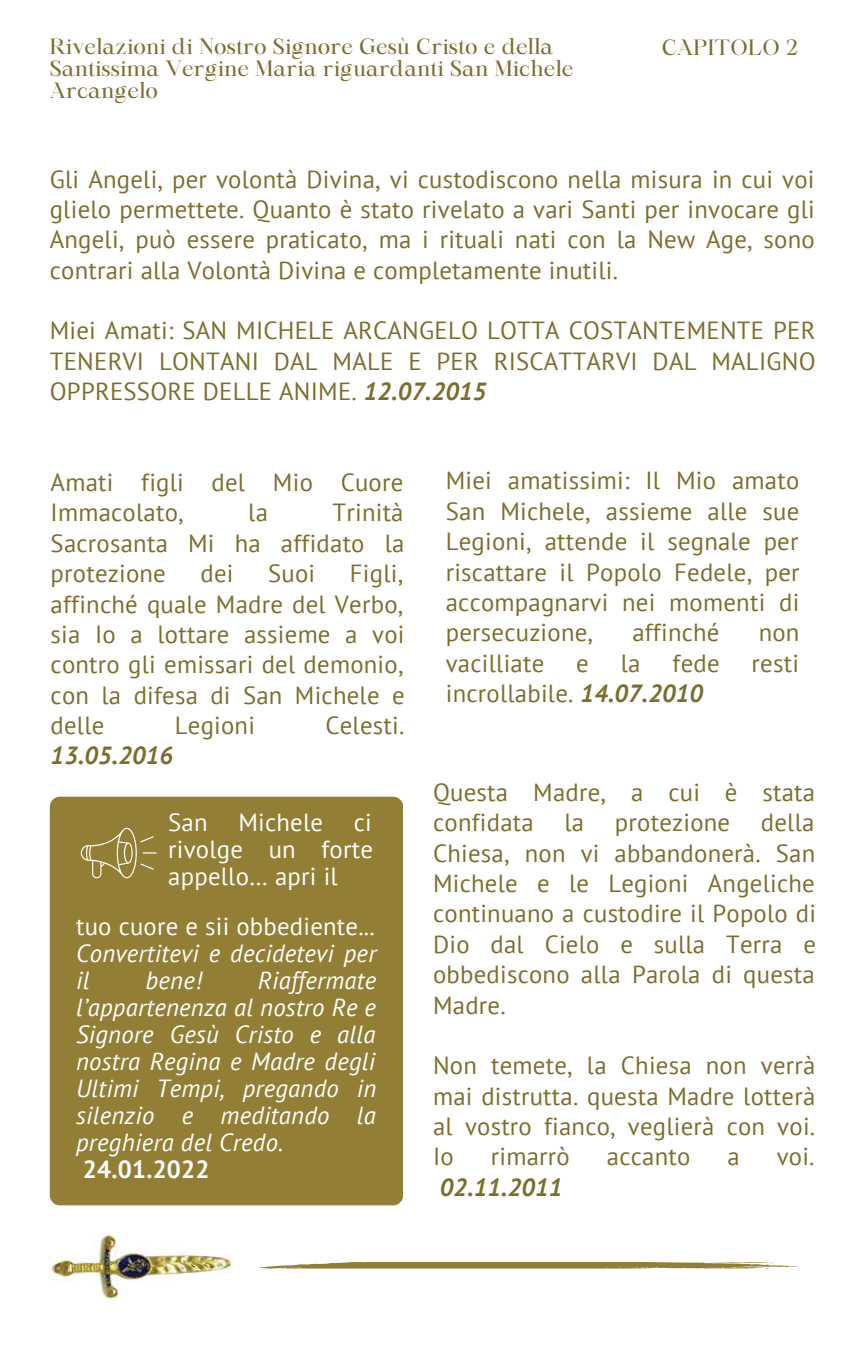
<style>
.page{position:relative;width:864px;height:1350px;background:#fff}
.page>*{position:absolute;margin:0;border:0;box-sizing:border-box;transform-origin:0 0}
.t1{font:24.75px/30.4px "PT Sans";letter-spacing:.01em;color:#7d6d2d;text-align:justify}
.t2{font:italic 24.75px/27px "PT Sans";letter-spacing:.01em;color:#fff}
.t3{font:24.75px/27px "PT Sans";letter-spacing:.01em;color:#fff;text-align:justify}
.t4{font:italic 700 24.75px "PT Sans";letter-spacing:.01em;color:#7d6d2d}
.t5{font:700 24.75px "PT Sans";letter-spacing:.01em;color:#fff}
.t6{font:21.15px/22.1px "Maharlika";letter-spacing:.01em;color:#7d6d2d}
.s1{font-weight:700;font-style:italic}
</style>
<div class="page">
<img style="left:51px;top:1235px;width:180px;height:64px">
<svg style="left:259px;top:1262px;width:539px;height:7px;background:#aa9b62"></svg>
<div style="left:50px;top:797px;width:353px;height:408px;background:#927f35;border-radius:10px"></div>
<svg style="left:81px;top:828px;width:76px;height:50px"></svg>
<p class="t6" style="left:50px;top:37px;width:525px">Rivelazioni di Nostro Signore Gesù Cristo e della<br>Santissima Vergine Maria riguardanti San Michele<br>Arcangelo</p>
<p class="t6" style="left:662px;top:38px;width:138px">CAPITOLO 2</p>
<p class="t1" style="left:50px;top:163px;width:767px">Gli Angeli, per volontà Divina, vi custodiscono nella misura in cui voi glielo permettete. Quanto è stato rivelato a vari Santi per invocare gli Angeli, può essere praticato, ma i rituali nati con la New Age, sono contrari alla Volontà Divina e completamente inutili.</p>
<p class="t1" style="left:50px;top:315px;width:767px">Miei Amati: SAN MICHELE ARCANGELO LOTTA COSTANTEMENTE PER TENERVI LONTANI DAL MALE E PER RISCATTARVI DAL MALIGNO OPPRESSORE DELLE ANIME. <span class="s1">12.07.2015</span></p>
<p class="t1" style="left:51px;top:467px;width:354px">Amati figli del Mio Cuore<br>Immacolato,</p>
<p class="t1" style="left:51px;top:497px;width:355px;text-indent:282px">Trinità Sacrosanta Mi ha affidato la protezione</p>
<p class="t1" style="left:248px;top:497px;width:21px">la</p>
<p class="t1" style="left:201px;top:558px;width:34px">dei</p>
<p class="t1" style="left:268px;top:558px;width:49px">Suoi</p>
<p class="t1" style="left:51px;top:558px;width:356px;text-indent:299px">Figli, affinché quale Madre del Verbo, sia Io a lottare assieme a voi contro gli emissari del demonio, con la difesa di San Michele e delle</p>
<p class="t1" style="left:175px;top:710px;width:82px">Legioni</p>
<p class="t1" style="left:325px;top:710px;width:80px">Celesti.</p>
<p class="t4" style="left:51px;top:739px;width:124px">13.05.2016</p>
<p class="t3" style="left:168px;top:808px;width:206px">San Michele ci rivolge un forte appello… apri il</p>
<p class="t3" style="left:76px;top:913px;width:300px">tuo cuore e sii obbediente...</p>
<p class="t2" style="left:76px;top:940px;width:302px">Convertitevi e decidetevi per il</p>
<p class="t2" style="left:76px;top:967px;width:302px;text-align:justify;text-indent:182px">Riaffermate l’appartenenza al nostro Re e Signore Gesù Cristo e alla nostra Regina e Madre degli Ultimi Tempi, pregando in silenzio e meditando la preghiera del Credo.</p>
<p class="t5" style="left:83px;top:1153px;width:128px">24.01.2022</p>
<p class="t2" style="left:145px;top:967px;width:58px">bene!</p>
<p class="t1" style="left:446px;top:465px;width:355px">Miei amatissimi: Il Mio amato San Michele, assieme alle sue Legioni, attende il segnale per riscattare il Popolo Fedele, per accompagnarvi nei momenti di persecuzione,</p>
<p class="t1" style="left:632px;top:617px;width:89px">affinché</p>
<p class="t1" style="left:759px;top:617px;width:42px">non</p>
<p class="t1" style="left:446px;top:647px;width:100px">vacilliate</p>
<p class="t1" style="left:576px;top:647px;width:14px">e</p>
<p class="t1" style="left:621px;top:647px;width:21px">la</p>
<p class="t1" style="left:673px;top:647px;width:49px">fede</p>
<p class="t1" style="left:752px;top:647px;width:49px">resti</p>
<p class="t1" style="left:446px;top:678px;width:259px">incrollabile. <span class="s1">14.07.2010</span></p>
<p class="t1" style="left:433px;top:777px;width:385px">Questa Madre, a cui è stata confidata la protezione della Chiesa, non vi abbandonerà. San Michele e le Legioni Angeliche continuano a custodire il Popolo di Dio dal Cielo e sulla Terra e obbediscono alla Parola di questa Madre.</p>
<p class="t1" style="left:433px;top:1050px;width:384px">Non temete, la Chiesa non verrà mai distrutta. questa Madre lotterà al vostro fianco, veglierà con voi.<br>Io</p>
<p class="t1" style="left:491px;top:1141px;width:80px">rimarrò</p>
<p class="t1" style="left:607px;top:1141px;width:85px">accanto</p>
<p class="t1" style="left:727px;top:1141px;width:14px">a</p>
<p class="t1" style="left:777px;top:1141px;width:39px">voi.</p>
<p class="t4" style="left:440px;top:1171px;width:124px">02.11.2011</p>
</div>
